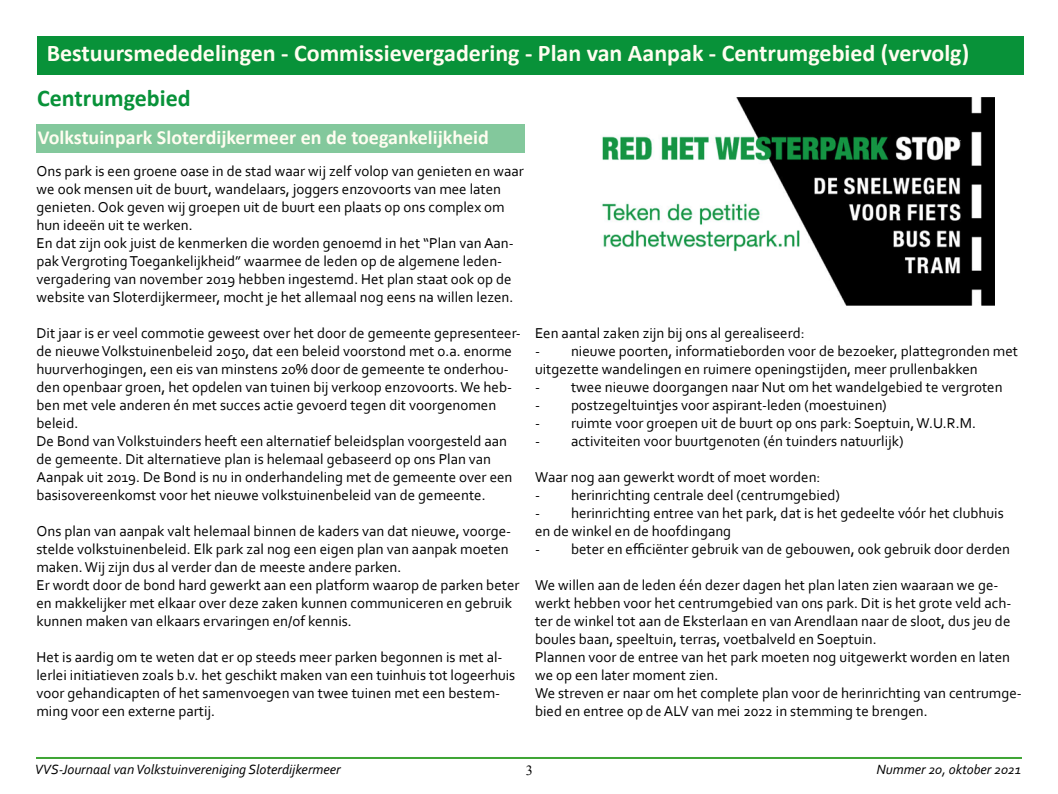
<style>
.page{position:relative;width:1058px;height:794px;background:#fff}
.page>*{position:absolute;margin:0;border:0;box-sizing:border-box;transform-origin:0 0}
.t1{font:700 24px "Calibri";color:#fffdf0}
.t2{font:700 24px "Calibri";color:#089239}
.t3{font:700 20px "Calibri";color:#fffdf0}
.t4{font:15px/18px "Corbel";color:#000}
.t5{font:italic 14px "Corbel";color:#000}
.t6{font:14px "Times New Roman";color:#000}
</style>
<div class="page">
<div style="left:36px;top:124px;width:488px;height:29px;background:#83c89c"></div>
<div style="left:37px;top:36px;width:986px;height:39px;background:#089239"></div>
<hr style="left:36px;top:757px;width:985px;height:2px;background:#3fa535">
<img style="left:602px;top:97px;width:393px;height:209px">
<h1 class="t1" style="left:47px;top:38px;width:923px">Bestuursmededelingen - Commissievergadering - Plan van Aanpak - Centrumgebied (vervolg)</h1>
<h1 class="t2" style="left:37px;top:83px;width:155px">Centrumgebied</h1>
<h2 class="t3" style="left:38px;top:124px;width:452px">Volkstuinpark Sloterdijkermeer en de toegankelijkheid</h2>
<p class="t4" style="left:36px;top:161px;width:488px">Ons park is een groene oase in de stad waar wij zelf volop van genieten en waar we ook mensen uit de buurt, wandelaars, joggers enzovoorts van mee laten genieten. Ook geven wij groepen uit de buurt een plaats op ons complex om hun ideeën uit te werken.<br>En dat zijn ook juist de kenmerken die worden genoemd in het “Plan van Aan&shy;pak Vergroting Toegankelijkheid” waarmee de leden op de algemene leden&shy;vergadering van november 2019 hebben ingestemd. Het plan staat ook op de website van Sloterdijkermeer, mocht je het allemaal nog eens na willen lezen.</p>
<p class="t4" style="left:36px;top:323px;width:486px">Dit jaar is er veel commotie geweest over het door de gemeente gepresenteer&shy;de nieuwe Volkstuinenbeleid 2050, dat een beleid voorstond met o.a. enorme huurverhogingen, een eis van minstens 20% door de gemeente te onderhou&shy;den openbaar groen, het opdelen van tuinen bij verkoop enzovoorts. We heb&shy;ben met vele anderen én met succes actie gevoerd tegen dit voorgenomen beleid.<br>De Bond van Volkstuinders heeft een alternatief beleidsplan voorgesteld aan de gemeente. Dit alternatieve plan is helemaal gebaseerd op ons Plan van Aanpak uit 2019. De Bond is nu in onderhandeling met de gemeente over een basisovereenkomst voor het nieuwe volkstuinenbeleid van de gemeente.</p>
<p class="t4" style="left:36px;top:521px;width:484px">Ons plan van aanpak valt helemaal binnen de kaders van dat nieuwe, voorge&shy;stelde volkstuinenbeleid. Elk park zal nog een eigen plan van aanpak moeten maken. Wij zijn dus al verder dan de meeste andere parken.<br>Er wordt door de bond hard gewerkt aan een platform waarop de parken beter en makkelijker met elkaar over deze zaken kunnen communiceren en gebruik kunnen maken van elkaars ervaringen en/of kennis.</p>
<p class="t4" style="left:36px;top:647px;width:480px">Het is aardig om te weten dat er op steeds meer parken begonnen is met al&shy;lerlei initiatieven zoals b.v. het geschikt maken van een tuinhuis tot logeerhuis voor gehandicapten of het samenvoegen van twee tuinen met een bestem&shy;ming voor een externe partij.</p>
<p class="t4" style="left:535px;top:323px;width:271px">Een aantal zaken zijn bij ons al gerealiseerd:</p>
<p class="t4" style="left:535px;top:341px;width:484px">- nieuwe poorten, informatieborden voor de bezoeker, plattegronden met uitgezette wandelingen en ruimere openingstijden, meer prullenbakken</p>
<p class="t4" style="left:535px;top:377px;width:469px">- twee nieuwe doorgangen naar Nut om het wandelgebied te vergroten</p>
<p class="t4" style="left:535px;top:395px;width:353px">- postzegeltuintjes voor aspirant-leden (moestuinen)</p>
<p class="t4" style="left:535px;top:413px;width:442px">- ruimte voor groepen uit de buurt op ons park: Soeptuin, W.U.R.M.</p>
<p class="t4" style="left:535px;top:431px;width:370px">- activiteiten voor buurtgenoten (én tuinders natuurlijk)</p>
<p class="t4" style="left:535px;top:467px;width:287px">Waar nog aan gewerkt wordt of moet worden:</p>
<p class="t4" style="left:535px;top:485px;width:306px">- herinrichting centrale deel (centrumgebied)</p>
<p class="t4" style="left:535px;top:503px;width:470px">- herinrichting entree van het park, dat is het gedeelte vóór het clubhuis en de winkel en de hoofdingang</p>
<p class="t4" style="left:535px;top:539px;width:476px">- beter en efficiënter gebruik van de gebouwen, ook gebruik door derden</p>
<p class="t4" style="left:535px;top:575px;width:488px">We willen aan de leden één dezer dagen het plan laten zien waaraan we ge&shy;werkt hebben voor het centrumgebied van ons park. Dit is het grote veld ach&shy;ter de winkel tot aan de Eksterlaan en van Arendlaan naar de sloot, dus jeu de boules baan, speeltuin, terras, voetbalveld en Soeptuin.<br>Plannen voor de entree van het park moeten nog uitgewerkt worden en laten we op een later moment zien.<br>We streven er naar om het complete plan voor de herinrichting van centrumge&shy;bied en entree op de ALV van mei 2022 in stemming te brengen.</p>
<p class="t5" style="left:35px;top:760px;width:307px">VVS-Journaal van Volkstuinvereniging Sloterdijkermeer</p>
<p class="t6" style="left:525px;top:761px;width:8px">3</p>
<p class="t5" style="left:876px;top:760px;width:146px">Nummer 20, oktober 2021</p>
</div>
